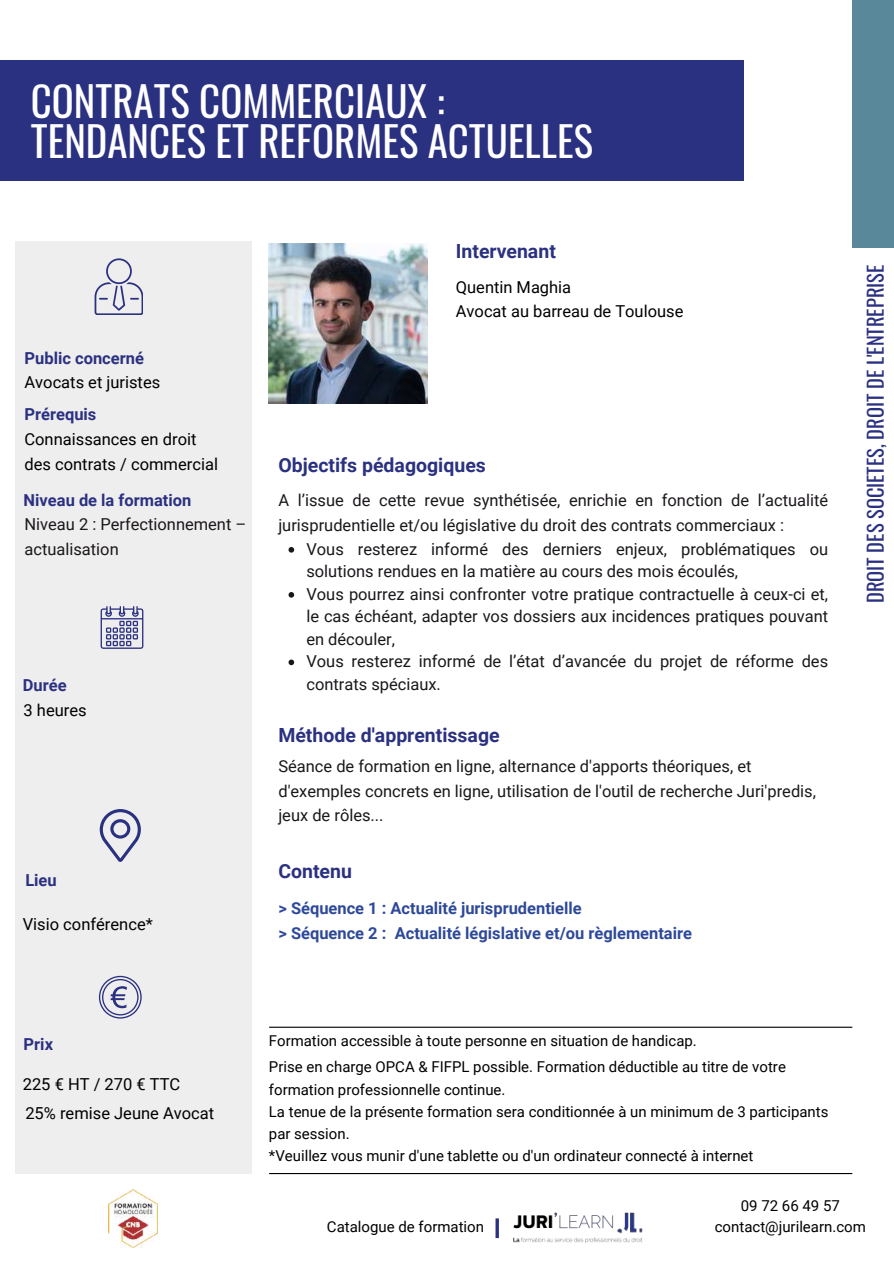
<style>
.page{position:relative;width:894px;height:1264px;background:#fff}
.page>*{position:absolute;margin:0;border:0;box-sizing:border-box;transform-origin:0 0}
.t1{font:40.8px/40.5px "Oswald";color:#fff}
.t2{font:20.4px "Oswald";color:#2b3181}
.t3{font:700 19.5px "Roboto";color:#2b3181}
.t4{font:16.5px/22.5px "Roboto";color:#1a171b}
.t5{font:16.5px/24.8px "Roboto";color:#000}
.t6{font:700 16.5px/24.8px "Roboto";color:#2e4999}
.t7{font:700 16.5px "Roboto";color:#2b3181}
.t8{font:15px/22.2px "Roboto";color:#000}
.t9{font:14.85px "Roboto";color:#000}
</style>
<div class="page">
<div style="left:15px;top:241px;width:236px;height:933px;background:#eeeded"></div>
<svg style="left:99px;top:975px;width:43px;height:43px"></svg>
<svg style="left:94px;top:258px;width:49px;height:57px"></svg>
<svg style="left:101px;top:606px;width:42px;height:43px"></svg>
<svg style="left:100px;top:809px;width:41px;height:53px"></svg>
<hr style="left:269px;top:1172px;width:582px;height:2px;background:#000">
<hr style="left:269px;top:1026px;width:582px;height:1px;background:#000">
<div style="left:0;top:60px;width:743px;height:121px;background:#2b3181"></div>
<div style="left:852px;top:0;width:41px;height:248px;background:#5a889b"></div>
<img style="left:269px;top:244px;width:158px;height:159px">
<svg style="left:288px;top:547px;width:6px;height:5px"></svg>
<svg style="left:288px;top:592px;width:6px;height:5px"></svg>
<svg style="left:288px;top:659px;width:6px;height:6px"></svg>
<hr style="left:495px;top:1218px;width:3px;height:19px;background:#2b3181">
<img style="left:108px;top:1189px;width:50px;height:58px">
<img style="left:513px;top:1212px;width:130px;height:31px">
<h1 class="t1" style="left:31px;top:79px;width:563px">CONTRATS COMMERCIAUX :<br>TENDANCES ET REFORMES ACTUELLES</h1>
<p class="t7" style="left:24px;top:348px;width:121px">Public concerné</p>
<p class="t5" style="left:24px;top:370px;width:137px">Avocats et juristes</p>
<p class="t7" style="left:24px;top:405px;width:73px">Prérequis</p>
<p class="t5" style="left:24px;top:427px;width:195px">Connaissances en droit des contrats / commercial</p>
<p class="t7" style="left:24px;top:491px;width:169px">Niveau de la formation</p>
<p class="t4" style="left:24px;top:512px;width:223px;line-height:24.8px">Niveau 2 : Perfectionnement – actualisation</p>
<p class="t7" style="left:23px;top:675px;width:45px">Durée</p>
<p class="t5" style="left:24px;top:698px;width:65px">3 heures</p>
<p class="t7" style="left:25px;top:870px;width:33px">Lieu</p>
<p class="t5" style="left:23px;top:911px;width:131px">Visio conférence*</p>
<p class="t3" style="left:456px;top:240px;width:101px">Intervenant</p>
<p class="t5" style="left:456px;top:274px;width:229px">Quentin Maghia<br>Avocat au barreau de Toulouse</p>
<p class="t3" style="left:278px;top:454px;width:209px">Objectifs pédagogiques</p>
<p class="t4" style="left:278px;top:488px;width:551px;line-height:24.8px">A l’issue de cette revue synthétisée, enrichie en fonction de l’actualité jurisprudentielle et/ou législative du droit des contrats commerciaux :</p>
<p class="t4" style="left:306px;top:538px;width:523px">Vous resterez informé des derniers enjeux, problématiques ou solutions rendues en la matière au cours des mois écoulés,<br>Vous pourrez ainsi confronter votre pratique contractuelle à ceux-ci et, le cas échéant, adapter vos dossiers aux incidences pratiques pouvant en découler,<br>Vous resterez informé de l’état d’avancée du projet de réforme des contrats spéciaux.</p>
<p class="t3" style="left:278px;top:724px;width:223px">Méthode d'apprentissage</p>
<p class="t4" style="left:278px;top:754px;width:539px;line-height:24.8px">Séance de formation en ligne, alternance d'apports théoriques, et d'exemples concrets en ligne, utilisation de l'outil de recherche Juri'predis, jeux de rôles...</p>
<p class="t3" style="left:278px;top:860px;width:75px">Contenu</p>
<p class="t6" style="left:278px;top:896px;width:415px">&gt; Séquence 1 : Actualité jurisprudentielle<br>&gt; Séquence 2 : Actualité législative et/ou règlementaire</p>
<p class="t2" style="left:859px;top:603px;width:340px;rotate:-90deg">DROIT DES SOCIETES, DROIT DE L'ENTREPRISE</p>
<p class="t7" style="left:24px;top:1034px;width:31px">Prix</p>
<p class="t5" style="left:23px;top:1070px;width:193px;line-height:28.5px">225 € HT / 270 € TTC<br>25% remise Jeune Avocat</p>
<p class="t9" style="left:269px;top:1032px;width:429px">Formation accessible à toute personne en situation de handicap.</p>
<p class="t8" style="left:269px;top:1055px;width:561px">Prise en charge OPCA &amp; FIFPL possible. Formation déductible au titre de votre formation professionnelle continue.<br>La tenue de la présente formation sera conditionnée à un minimum de 3 participants par session.</p>
<p class="t8" style="left:269px;top:1144px;width:486px">*Veuillez vous munir d'une tablette ou d'un ordinateur connecté à internet</p>
<p class="t8" style="left:327px;top:1215px;width:159px">Catalogue de formation</p>
<p class="t8" style="left:714px;top:1195px;width:153px;line-height:20.2px;text-align:center">09 72 66 49 57 contact@jurilearn.com</p>
</div>
